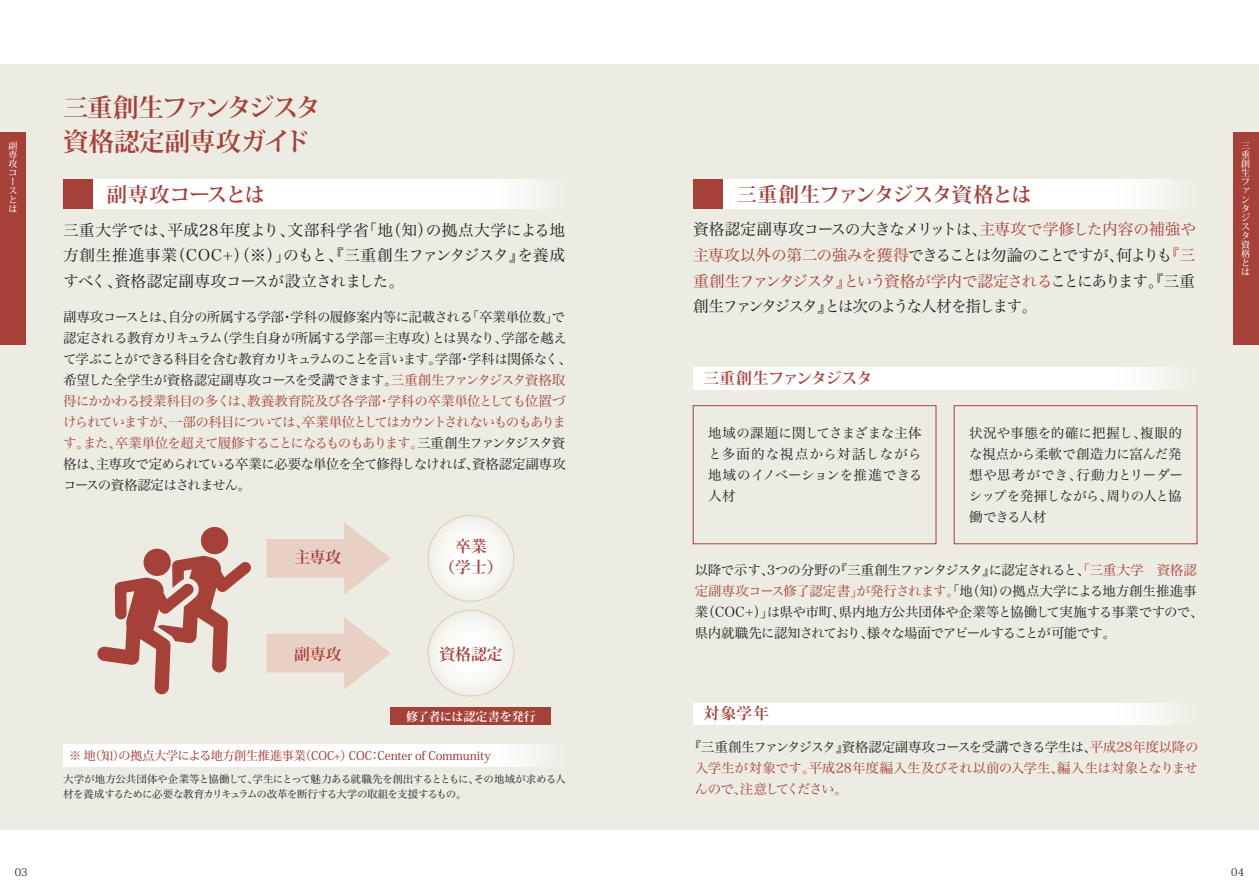
<style>
.page{position:relative;width:1259px;height:893px;background:#fff}
.page>*{position:absolute;margin:0;border:0;box-sizing:border-box;transform-origin:0 0}
.t1{font:700 25.5px/34.5px "Koz Min Pr 6 N";letter-spacing:-.05em;color:#a6413a}
.t2{font:700 20.25px "Koz Min Pr 6 N";letter-spacing:-.02em;color:#a6413a}
.t3{font:15.75px/25.5px "Hira Min Std N W3";letter-spacing:-.07em;color:#231f20;text-align:justify}
.t4{font:700 15.75px/21px "Koz Min Pr 6 N";color:#a6413a;text-align:center}
.t5{font:700 15.75px "Koz Min Pr 6 N";letter-spacing:-.03em;color:#a6413a}
.t6{font:13.5px/21px "Hira Min Std N W3";letter-spacing:-.045em;color:#231f20}
.t7{font:13.5px/21px "Hira Min Std N W3";letter-spacing:-.035em;color:#a6413a;text-align:justify}
.t8{font:500 12px "Koz Min Pr 6 N";letter-spacing:-.015em;color:#a6413a}
.t9{font:700 12px "Koz Min Pr 6 N";letter-spacing:-.015em;color:#fff}
.t10{font:10.5px/15px "Hira Min Std N W3";letter-spacing:-.04em;color:#231f20}
.t11{font:10.5px "Koz Min Pro";color:#231f20}
.t12{font:500 9px/9px "Koz Min Pr 6 N";color:#fff}
.s1{color:#a6413a}
.s2{color:#231f20}
</style>
<div class="page">
<div style="left:0;top:64px;width:1259px;height:765px;background:#ecece3"></div>
<div style="left:63px;top:179px;width:502px;height:30px;background:linear-gradient(to right,#fff,#fafaf8)"></div>
<div style="left:63px;top:745px;width:502px;height:21px;background:linear-gradient(to right,#fff,#fafaf8)"></div>
<div style="left:391px;top:707px;width:160px;height:17px;background:#a6413a"></div>
<div style="left:63px;top:179px;width:30px;height:30px;background:#a6413a"></div>
<div style="left:693px;top:179px;width:502px;height:30px;background:linear-gradient(to right,#fff,#fafaf8)"></div>
<div style="left:693px;top:179px;width:30px;height:30px;background:#a6413a"></div>
<div style="left:693px;top:368px;width:502px;height:21px;background:linear-gradient(to right,#fff,#fafaf8)"></div>
<div style="left:693px;top:703px;width:502px;height:21px;background:linear-gradient(to right,#fff,#fafaf8)"></div>
<div style="left:428px;top:516px;width:86px;height:85px;background:#f7f7f4;border-radius:50%"></div>
<svg style="left:428px;top:610px;width:86px;height:86px;fill:#f7f7f4"></svg>
<svg style="left:267px;top:522px;width:124px;height:72px"></svg>
<svg style="left:267px;top:617px;width:123px;height:72px"></svg>
<div style="left:0;top:132px;width:26px;height:212px;background:#a6413a"></div>
<div style="left:1233px;top:132px;width:26px;height:212px;background:#a6413a"></div>
<div style="left:693px;top:405px;width:243px;height:139px;border:1px solid #a6413a"></div>
<div style="left:954px;top:405px;width:243px;height:139px;border:1px solid #a6413a"></div>
<svg style="left:97px;top:527px;width:154px;height:167px"></svg>
<h1 class="t1" style="left:63px;top:91px;width:259px">三重創生ファンタジスタ資格認定副専攻ガイド</h1>
<p class="t12" style="left:8px;top:141px;width:10px">副専攻コースとは</p>
<p class="t12" style="left:1241px;top:141px;width:10px">三重創生ファンタジスタ資格とは</p>
<h2 class="t2" style="left:737px;top:183px;width:296px">三重創生ファンタジスタ資格とは</h2>
<h2 class="t2" style="left:107px;top:183px;width:160px">副専攻コースとは</h2>
<p class="t3" style="left:63px;top:216px;width:504px">三重大学では、平成28年度より、文部科学省「地（知）の拠点大学による地方創生推進事業（COC+）（※）」のもと、『三重創生ファンタジスタ』を養成すべく、資格認定副専攻コースが設立されました。</p>
<p class="t6" style="left:63px;top:306px;width:510px">副専攻コースとは、自分の所属する学部・学科の履修案内等に記載される「卒業単位数」で認定される教育カリキュラム（学生自身が所属する学部＝主専攻）とは異なり、学部を越えて学ぶことができる科目を含む教育カリキュラムのことを言います。学部・学科は関係なく、希望した全学生が資格認定副専攻コースを受講できます。<span class="s1">三重創生ファンタジスタ資格取得にかかわる授業科目の多くは、教養教育院及び各学部・学科の卒業単位としても位置づけられていますが、一部の科目については、卒業単位としてはカウントされないものもあります。また、卒業単位を超えて履修することになるものもあります。</span>三重創生ファンタジスタ資格は、主専攻で定められている卒業に必要な単位を全て修得しなければ、資格認定副専攻コースの資格認定はされません。</p>
<p class="t3" style="left:693px;top:216px;width:504px">資格認定副専攻コースの大きなメリットは、<span class="s1">主専攻で学修した内容の補強や主専攻以外の第二の強みを獲得</span>できることは勿論のことですが、何よりも<span class="s1">『三重創生ファンタジスタ』という資格が学内で認定される</span>ことにあります。『三重創生ファンタジスタ』とは次のような人材を指します。</p>
<p class="t5" style="left:703px;top:370px;width:170px">三重創生ファンタジスタ</p>
<p class="t6" style="left:708px;top:422px;width:216px;text-align:justify">地域の課題に関してさまざまな主体と多面的な視点から対話しながら地域のイノベーションを推進できる人材</p>
<p class="t6" style="left:969px;top:422px;width:215px;text-align:justify">状況や事態を的確に把握し、複眼的な視点から柔軟で創造力に富んだ発想や思考ができ、行動力とリーダーシップを発揮しながら、周りの人と協働できる人材</p>
<p class="t4" style="left:294px;top:547px;width:48px">主専攻</p>
<p class="t4" style="left:294px;top:644px;width:49px">副専攻</p>
<p class="t4" style="left:439px;top:536px;width:65px">卒業<br>（学士）</p>
<p class="t4" style="left:439px;top:644px;width:65px">資格認定</p>
<p class="t9" style="left:406px;top:709px;width:131px">修了者には認定書を発行</p>
<p class="t8" style="left:69px;top:748px;width:423px">※ 地（知）の拠点大学による地方創生推進事業（COC+）COC：Center of Community</p>
<p class="t10" style="left:63px;top:771px;width:504px">大学が地方公共団体や企業等と協働して、学生にとって魅力ある就職先を創出するとともに、その地域が求める人材を養成するために必要な教育カリキュラムの改革を断行する大学の取組を支援するもの。</p>
<p class="t6" style="left:695px;top:559px;width:510px">以降で示す、3つの分野の『三重創生ファンタジスタ』に認定されると、<span class="s1">「三重大学　資格認定副専攻コース修了認定書」が発行されます。</span>「地（知）の拠点大学による地方創生推進事業（COC+）」は県や市町、県内地方公共団体や企業等と協働して実施する事業ですので、県内就職先に認知されており、様々な場面でアピールすることが可能です。</p>
<p class="t4" style="left:703px;top:703px;width:67px">対象学年</p>
<p class="t7" style="left:695px;top:736px;width:505px;text-indent:-7px"><span class="s2">『三重創生ファンタジスタ』資格認定副専攻コースを受講できる学生は、</span>平成28年度以降の入学生が対象です。平成28年度編入生及びそれ以前の入学生、編入生は対象となりませんので、注意してください。</p>
<p class="t11" style="left:15px;top:864px;width:14px">03</p>
<p class="t11" style="left:1231px;top:864px;width:14px">04</p>
</div>
